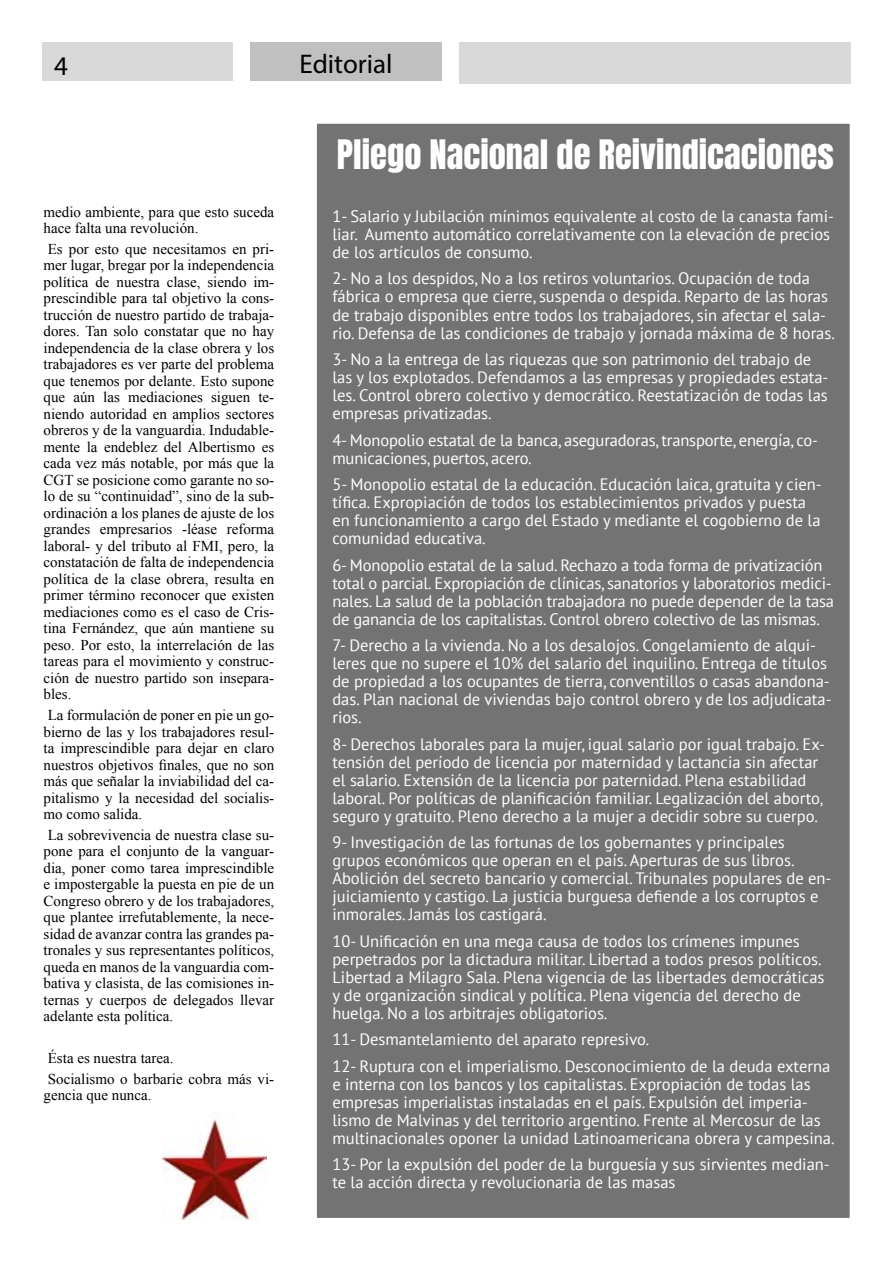
<style>
.page{position:relative;width:893px;height:1263px;background:#fff}
.page>*{position:absolute;margin:0;border:0;box-sizing:border-box;transform-origin:0 0}
.t1{font:34.5px "Anton";color:#fff}
.t2{font:27px "Myriad Pro";color:#000}
.t3{font:16.5px/18px "PT Sans";color:#fff}
.t4{font:15px/16.5px "Times New Roman";color:#000;text-align:justify}
</style>
<div class="page">
<div style="left:459px;top:43px;width:391px;height:41px;background:#d9d9d9"></div>
<div style="left:43px;top:43px;width:190px;height:38px;background:#d9d9d9"></div>
<div style="left:250px;top:43px;width:192px;height:38px;background:#c0c0c0"></div>
<div style="left:315px;top:122px;width:536px;height:1097px;background:#737373;border:2px solid #fff"></div>
<img style="left:163px;top:1119px;width:103px;height:101px">
<h2 class="t2" style="left:54px;top:50px;width:15px">4</h2>
<h2 class="t2" style="left:299px;top:47px;width:94px">Editorial</h2>
<p class="t4" style="left:44px;top:203px;width:232px">medio ambiente, para que esto suceda hace falta una revolución.</p>
<p class="t4" style="left:44px;top:240px;width:232px">Es por esto que necesitamos en pri&shy;mer lugar, bregar por la independencia política de nuestra clase, siendo im&shy;prescindible para tal objetivo la cons&shy;trucción de nuestro partido de trabaja&shy;dores. Tan solo constatar que no hay independencia de la clase obrera y los trabajadores es ver parte del problema que tenemos por delante. Esto supone que aún las mediaciones siguen te&shy;niendo autoridad en amplios sectores obreros y de la vanguardia. Indudable&shy;mente la endeblez del Albertismo es cada vez más notable, por más que la CGT se posicione como garante no so&shy;lo de su “continuidad”, sino de la sub&shy;ordinación a los planes de ajuste de los grandes empresarios -léase reforma laboral- y del tributo al FMI, pero, la constatación de falta de independencia política de la clase obrera, resulta en primer término reconocer que existen mediaciones como es el caso de Cris&shy;tina Fernández, que aún mantiene su peso. Por esto, la interrelación de las tareas para el movimiento y construc&shy;ción de nuestro partido son insepara&shy;bles.</p>
<p class="t4" style="left:44px;top:707px;width:232px">La formulación de poner en pie un go&shy;bierno de las y los trabajadores resul&shy;ta imprescindible para dejar en claro nuestros objetivos finales, que no son más que señalar la inviabilidad del ca&shy;pitalismo y la necesidad del socialis&shy;mo como salida.</p>
<p class="t4" style="left:44px;top:826px;width:232px">La sobrevivencia de nuestra clase su&shy;pone para el conjunto de la vanguar&shy;dia, poner como tarea imprescindible e impostergable la puesta en pie de un Congreso obrero y de los trabajadores, que plantee irrefutablemente, la nece&shy;sidad de avanzar contra las grandes pa&shy;tronales y sus representantes políticos, queda en manos de la vanguardia com&shy;bativa y clasista, de las comisiones in&shy;ternas y cuerpos de delegados llevar adelante esta política.</p>
<p class="t4" style="left:48px;top:1047px;width:228px;line-height:20.7px">Ésta es nuestra tarea.<br>Socialismo o barbarie cobra más vi-</p>
<p class="t4" style="left:44px;top:1087px;width:109px">gencia que nunca.</p>
<h1 class="t1" style="left:337px;top:137px;width:498px">Pliego Nacional de Reivindicaciones</h1>
<p class="t3" style="left:332px;top:207px;width:503px">1- Salario y Jubilación mínimos equivalente al costo de la canasta fami&shy;liar. Aumento automático correlativamente con la elevación de precios de los artículos de consumo.</p>
<p class="t3" style="left:332px;top:269px;width:504px">2- No a los despidos, No a los retiros voluntarios. Ocupación de toda fábrica o empresa que cierre, suspenda o despida. Reparto de las horas de trabajo disponibles entre todos los trabajadores, sin afectar el sala&shy;rio. Defensa de las condiciones de trabajo y jornada máxima de 8 horas.</p>
<p class="t3" style="left:332px;top:350px;width:498px">3- No a la entrega de las riquezas que son patrimonio del trabajo de las y los explotados. Defendamos a las empresas y propiedades estata&shy;les. Control obrero colectivo y democrático. Reestatización de todas las empresas privatizadas.</p>
<p class="t3" style="left:332px;top:430px;width:487px">4- Monopolio estatal de la banca, aseguradoras, transporte, energía, co&shy;municaciones, puertos, acero.</p>
<p class="t3" style="left:332px;top:475px;width:491px">5- Monopolio estatal de la educación. Educación laica, gratuita y cien&shy;tífica. Expropiación de todos los establecimientos privados y puesta en funcionamiento a cargo del Estado y mediante el cogobierno de la comunidad educativa.</p>
<p class="t3" style="left:332px;top:555px;width:503px">6- Monopolio estatal de la salud. Rechazo a toda forma de privatización total o parcial. Expropiación de clínicas, sanatorios y laboratorios medici&shy;nales. La salud de la población trabajadora no puede depender de la tasa de ganancia de los capitalistas. Control obrero colectivo de las mismas.</p>
<p class="t3" style="left:332px;top:636px;width:501px">7- Derecho a la vivienda. No a los desalojos. Congelamiento de alqui&shy;leres que no supere el 10% del salario del inquilino. Entrega de títulos de propiedad a los ocupantes de tierra, conventillos o casas abandona&shy;das. Plan nacional de viviendas bajo control obrero y de los adjudicata&shy;rios.</p>
<p class="t3" style="left:332px;top:734px;width:494px">8- Derechos laborales para la mujer, igual salario por igual trabajo. Ex&shy;tensión del período de licencia por maternidad y lactancia sin afectar el salario. Extensión de la licencia por paternidad. Plena estabilidad laboral. Por políticas de planificación familiar. Legalización del aborto, seguro y gratuito. Pleno derecho a la mujer a decidir sobre su cuerpo.</p>
<p class="t3" style="left:332px;top:833px;width:501px">9- Investigación de las fortunas de los gobernantes y principales grupos económicos que operan en el país. Aperturas de sus libros.<br>Abolición del secreto bancario y comercial. Tribunales populares de en&shy;juiciamiento y castigo. La justicia burguesa defiende a los corruptos e inmorales. Jamás los castigará.</p>
<p class="t3" style="left:332px;top:931px;width:494px">10- Unificación en una mega causa de todos los crímenes impunes perpetrados por la dictadura militar. Libertad a todos presos políticos.<br>Libertad a Milagro Sala. Plena vigencia de las libertades democráticas y de organización sindical y política. Plena vigencia del derecho de huelga. No a los arbitrajes obligatorios.</p>
<p class="t3" style="left:332px;top:1026px;width:499px;line-height:26.5px">11- Desmantelamiento del aparato represivo.<br>12- Ruptura con el imperialismo. Desconocimiento de la deuda externa</p>
<p class="t3" style="left:332px;top:1074px;width:504px">e interna con los bancos y los capitalistas. Expropiación de todas las empresas imperialistas instaladas en el país. Expulsión del imperia&shy;lismo de Malvinas y del territorio argentino. Frente al Mercosur de las multinacionales oponer la unidad Latinoamericana obrera y campesina.</p>
<p class="t3" style="left:332px;top:1155px;width:499px">13- Por la expulsión del poder de la burguesía y sus sirvientes median&shy;te la acción directa y revolucionaria de las masas</p>
</div>
